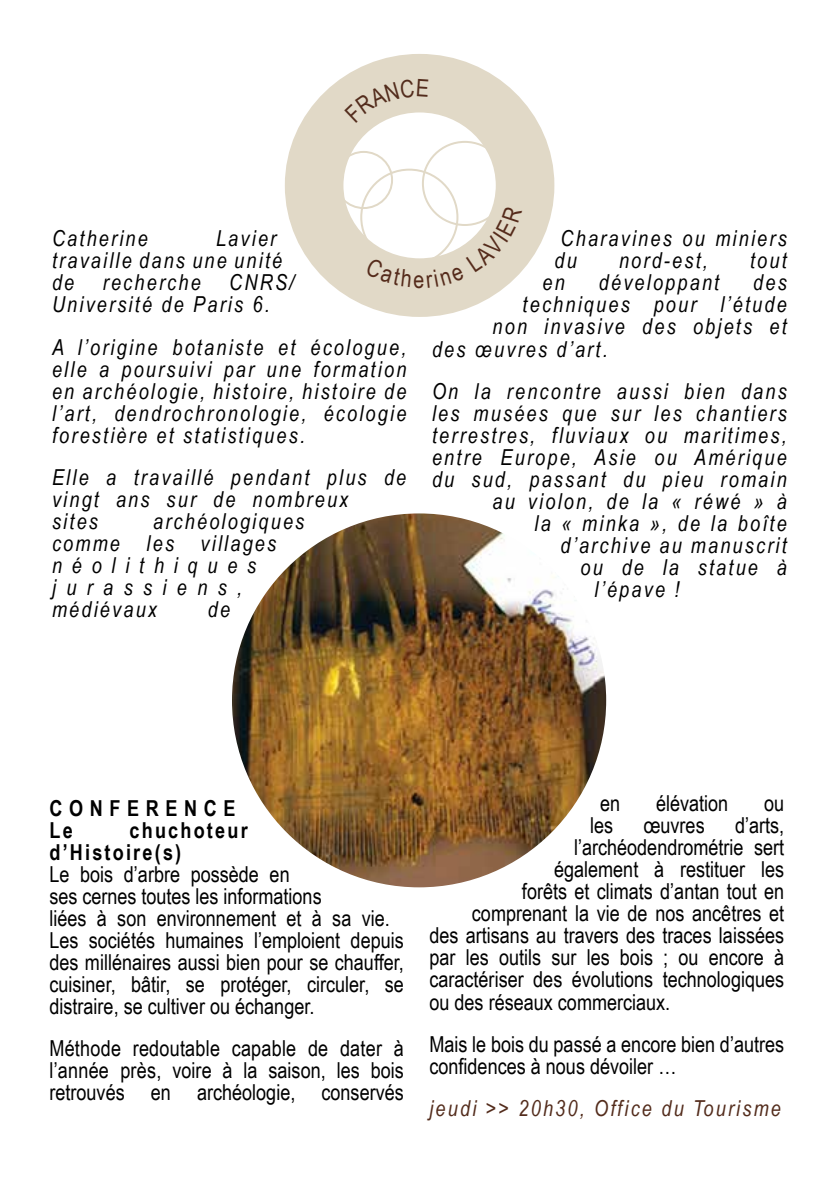
<style>
.page{position:relative;width:840px;height:1191px;background:#fff}
.page>*{position:absolute;margin:0;border:0;box-sizing:border-box;transform-origin:0 0}
.t1{font:italic 22px/22px "Arial Narrow";letter-spacing:.1em;color:#000}
.t2{font:22px/22px "Arial Narrow";color:#000}
.t3{font:italic 22px "Arial Narrow";letter-spacing:.1em;color:#532c1c}
.t4{font:700 22px/22px "Arial Narrow";letter-spacing:.1em;color:#000}
.t5{font:700 22px/22px "Arial Narrow";letter-spacing:.3em;color:#000}
</style>
<div class="page">
<img style="left:228px;top:509px;width:381px;height:382px;border-radius:191px">
<svg style="left:314px;top:83px;width:211px;height:205px"></svg>
<div style="left:285px;top:54px;width:269px;height:263px;border:59px solid #e1d9c7;border-radius:50%"></div>
<div style="left:421px;top:141px;width:86px;height:85px;border:2px solid #e1d9c7;border-radius:50%"></div>
<div style="left:334px;top:151px;width:59px;height:58px;border:2px solid #e1d9c7;border-radius:50%"></div>
<svg style="left:365px;top:205px;width:157px;height:83px"></svg>
<svg style="left:344px;top:79px;width:84px;height:43px;background:#e3dccb"></svg>
<p class="t1" style="left:52px;top:227px;width:97px">Catherine</p>
<p class="t1" style="left:52px;top:227px;width:231px;text-indent:164px">Lavier travaille dans une unité de</p>
<p class="t1" style="left:52px;top:271px;width:244px;text-indent:177px">CNRS/<br>Université de Paris 6.</p>
<p class="t1" style="left:52px;top:335px;width:355px;text-align:justify">A l’origine botaniste et écologue, elle a poursuivi par une formation en archéologie, histoire, histoire de l’art, dendrochronologie, écologie forestière et statistiques.</p>
<p class="t1" style="left:52px;top:465px;width:355px">Elle a travaillé pendant plus de vingt ans sur de nombreux<br>sites</p>
<p class="t1" style="left:103px;top:271px;width:99px">recherche</p>
<p class="t1" style="left:52px;top:509px;width:253px;text-indent:101px">archéologiques comme les villages néolithiques jurassiens, médiévaux</p>
<p class="t1" style="left:208px;top:597px;width:24px">de</p>
<p class="t1" style="left:554px;top:227px;width:233px">Charavines ou miniers du</p>
<p class="t1" style="left:618px;top:249px;width:90px">nord-est,</p>
<p class="t1" style="left:749px;top:249px;width:38px">tout</p>
<p class="t1" style="left:542px;top:271px;width:24px">en</p>
<p class="t1" style="left:598px;top:271px;width:122px">développant</p>
<p class="t1" style="left:752px;top:271px;width:35px">des</p>
<p class="t1" style="left:522px;top:293px;width:265px">techniques pour l’étude</p>
<p class="t1" style="left:492px;top:315px;width:295px">non invasive des objets et</p>
<p class="t1" style="left:432px;top:337px;width:177px">des œuvres d’art.</p>
<p class="t1" style="left:432px;top:379px;width:356px">On la rencontre aussi bien dans</p>
<p class="t1" style="left:432px;top:401px;width:356px">les musées que sur les chantiers</p>
<p class="t1" style="left:432px;top:423px;width:356px">terrestres, fluviaux ou maritimes,</p>
<p class="t1" style="left:432px;top:445px;width:356px">entre Europe, Asie ou Amérique</p>
<p class="t1" style="left:432px;top:467px;width:356px">du sud, passant du pieu romain</p>
<p class="t1" style="left:492px;top:489px;width:295px">au violon, de la « réwé » à</p>
<p class="t1" style="left:534px;top:511px;width:254px">la « minka », de la boîte</p>
<p class="t1" style="left:560px;top:533px;width:227px">d’archive au manuscrit</p>
<p class="t1" style="left:580px;top:555px;width:208px">ou de la statue à</p>
<p class="t1" style="left:594px;top:577px;width:86px">l’épave !</p>
<p class="t5" style="left:49px;top:796px;width:188px">CONFERENCE<br>Le</p>
<p class="t4" style="left:49px;top:818px;width:199px;text-indent:80px">chuchoteur d’Histoire(s)</p>
<p class="t2" style="left:49px;top:862px;width:356px">Le bois d’arbre possède en<br>ses cernes toutes les informations<br>liées à son environnement et à sa vie.<br>Les sociétés humaines l’emploient depuis des millénaires aussi bien pour se chauffer, cuisiner, bâtir, se protéger, circuler, se distraire, se cultiver ou échanger.</p>
<p class="t2" style="left:49px;top:1036px;width:355px;text-align:justify">Méthode redoutable capable de dater à l’année près, voire à la saison, les bois retrouvés en archéologie, conservés</p>
<p class="t2" style="left:599px;top:792px;width:22px">en</p>
<p class="t2" style="left:655px;top:792px;width:74px">élévation</p>
<p class="t2" style="left:763px;top:792px;width:22px">ou</p>
<p class="t2" style="left:589px;top:814px;width:25px">les</p>
<p class="t2" style="left:643px;top:814px;width:63px">œuvres</p>
<p class="t2" style="left:734px;top:814px;width:51px">d’arts,</p>
<p class="t2" style="left:573px;top:836px;width:211px">l’archéodendrométrie sert</p>
<p class="t2" style="left:553px;top:858px;width:231px">également à restituer les</p>
<p class="t2" style="left:521px;top:880px;width:263px">forêts et climats d’antan tout en</p>
<p class="t2" style="left:471px;top:902px;width:313px">comprenant la vie de nos ancêtres et</p>
<p class="t2" style="left:429px;top:924px;width:356px">des artisans au travers des traces laissées</p>
<p class="t2" style="left:429px;top:946px;width:356px">par les outils sur les bois ; ou encore à</p>
<p class="t2" style="left:429px;top:968px;width:356px">caractériser des évolutions technologiques</p>
<p class="t2" style="left:429px;top:990px;width:242px">ou des réseaux commerciaux.</p>
<p class="t2" style="left:429px;top:1032px;width:356px">Mais le bois du passé a encore bien d’autres confidences à nous dévoiler …</p>
<p class="t3" style="left:429px;top:1092px;width:353px">jeudi &gt;&gt; 20h30, Office du Tourisme</p>
</div>
